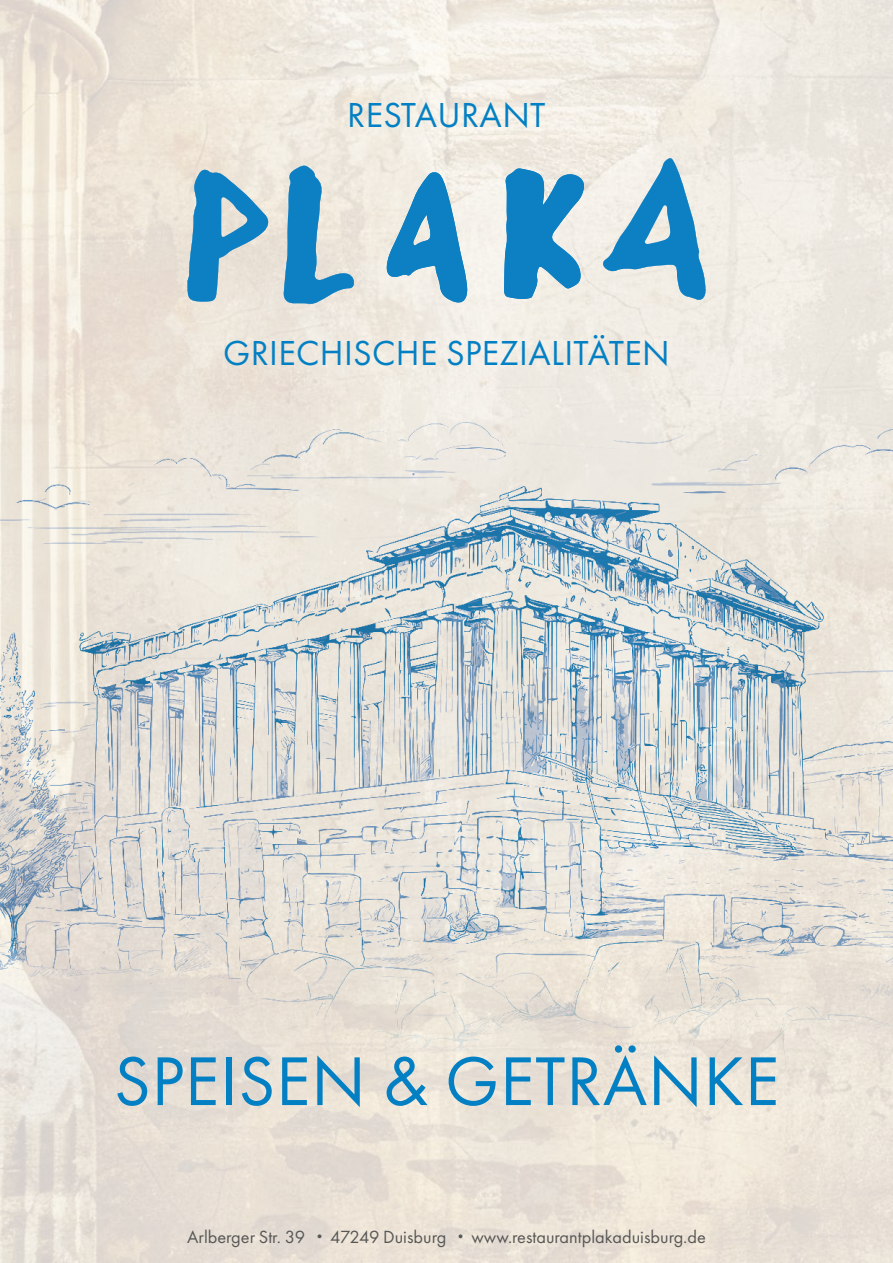
<style>
.page{position:relative;width:893px;height:1263px;background:#fff}
.page>*{position:absolute;margin:0;border:0;box-sizing:border-box;transform-origin:0 0}
.t1{font:71.4px "Futura PT";letter-spacing:.01em;color:#0380c4}
.t2{font:36px "Futura PT";letter-spacing:.01em;color:#0380c4}
.t3{font:18.3px "Futura PT";color:#575756}
.s1{font-size:13.65px}
</style>
<div class="page">
<img style="left:0;top:0;width:893px;height:1263px">
<svg style="left:187px;top:169px;width:83px;height:133px"></svg>
<svg style="left:602px;top:158px;width:104px;height:143px"></svg>
<svg style="left:387px;top:171px;width:80px;height:132px"></svg>
<svg style="left:283px;top:165px;width:72px;height:139px"></svg>
<svg style="left:504px;top:168px;width:81px;height:131px"></svg>
<img style="left:0;top:361px;width:893px;height:744px">
<h2 class="t2" style="left:347px;top:94px;width:200px">RESTAURANT</h2>
<h2 class="t2" style="left:223px;top:331px;width:448px">GRIECHISCHE SPEZIALITÄTEN</h2>
<h1 class="t1" style="left:114px;top:1039px;width:667px">SPEISEN &amp; GETRÄNKE</h1>
<p class="t3" style="left:187px;top:1226px;width:520px">Arlberger Str. 39 <span class="s1">•</span> 47249 Duisburg <span class="s1">•</span> www.restaurantplakaduisburg.de</p>
</div>
